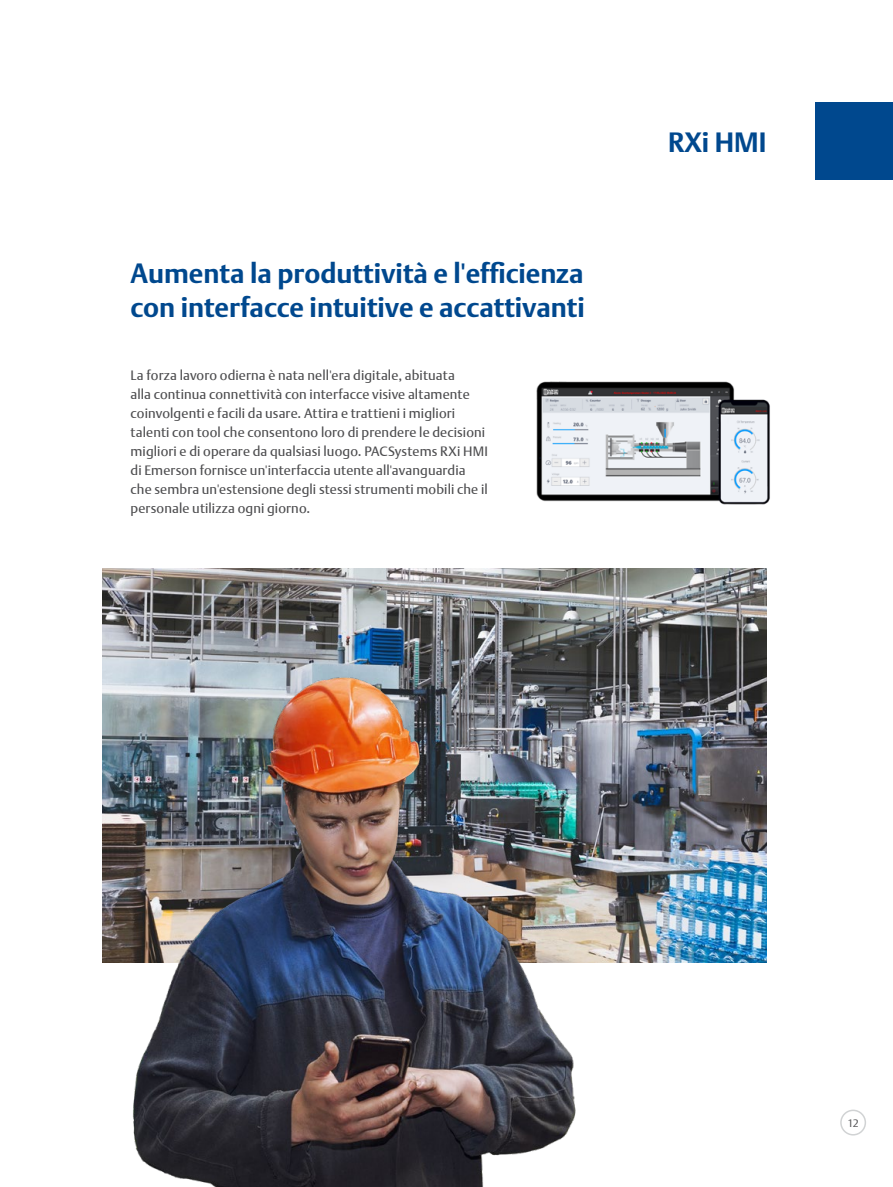
<style>
.page{position:relative;width:893px;height:1187px;background:#fff}
.page>*{position:absolute;margin:0;border:0;box-sizing:border-box;transform-origin:0 0}
.t1{font:700 27.15px/34px "DTL Argo T";color:#00488e}
.t2{font:13.5px/19px "DTL Argo T";letter-spacing:.01em;color:#4d4d4f}
.t3{font:10.8px "DTL Argo T Light";color:#4d4d4f}
</style>
<div class="page">
<div style="left:840px;top:1109px;width:26px;height:26px;border:2px solid #d1d3d4;border-radius:50%"></div>
<img style="left:102px;top:569px;width:664px;height:393px">
<img style="left:102px;top:656px;width:505px;height:530px">
<img style="left:537px;top:381px;width:233px;height:124px">
<div style="left:816px;top:102px;width:77px;height:77px;background:#00488e"></div>
<p class="t1" style="left:131px;top:256px;width:456px">Aumenta la produttività e l'efficienza con interfacce intuitive e accattivanti</p>
<p class="t2" style="left:131px;top:365px;width:359px">La forza lavoro odierna è nata nell'era digitale, abituata<br>alla continua connettività con interfacce visive altamente coinvolgenti e facili da usare. Attira e trattieni i migliori talenti con tool che consentono loro di prendere le decisioni migliori e di operare da qualsiasi luogo. PACSystems RXi HMI di Emerson fornisce un'interfaccia utente all'avanguardia che sembra un'estensione degli stessi strumenti mobili che il personale utilizza ogni giorno.</p>
<p class="t1" style="left:668px;top:125px;width:100px">RXi HMI</p>
<p class="t3" style="left:847px;top:1116px;width:13px">12</p>
</div>
